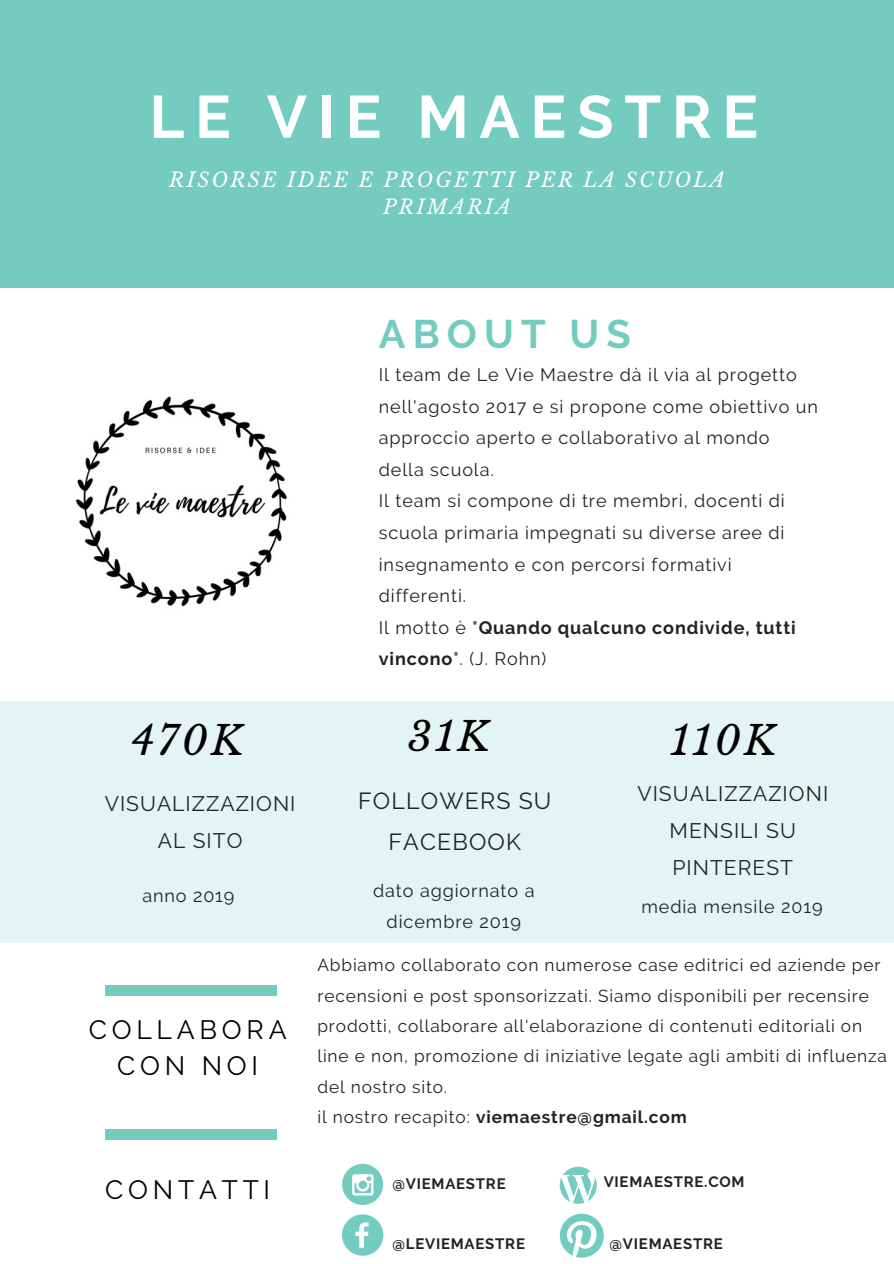
<style>
.page{position:relative;width:894px;height:1264px;background:#fff}
.page>*{position:absolute;margin:0;border:0;box-sizing:border-box;transform-origin:0 0}
.t1{font:700 59.55px "Raleway";letter-spacing:.18em;color:#fff}
.t2{font:italic 39.75px "Libre Baskerville";letter-spacing:.08em;color:#000}
.t3{font:700 39.75px "Raleway";letter-spacing:.18em;color:#73ccbf}
.t4{font:26.55px/36px "Raleway";letter-spacing:.18em;color:#000;text-align:center}
.t5{font:23.25px/40.5px "Raleway";letter-spacing:.05em;color:#222;text-align:center}
.t6{font:21px/37.2px "Raleway";letter-spacing:.05em;color:#222;text-align:center}
.t7{font:italic 19.8px/27px "Libre Baskerville";letter-spacing:.12em;color:#fff;text-align:center}
.t8{font:18px/31.5px "Raleway";letter-spacing:.05em;color:#222;text-align:center}
.t9{font:17.25px/30.5px "Raleway";letter-spacing:.05em;color:#222}
.t10{font:700 15px "Raleway";letter-spacing:.05em;color:#222}
.s1{font-weight:700}
</style>
<div class="page">
<div style="left:0;top:0;width:893px;height:288px;background:#73ccbf"></div>
<div style="left:0;top:701px;width:893px;height:241px;background:#e3f4f2"></div>
<div style="left:106px;top:985px;width:171px;height:10px;background:#73ccbf"></div>
<img style="left:76px;top:396px;width:212px;height:211px">
<div style="left:106px;top:1129px;width:171px;height:10px;background:#73ccbf"></div>
<div style="left:342px;top:1163px;width:41px;height:41px;background:#73ccbf;border-radius:50%"></div>
<svg style="left:352px;top:1174px;width:21px;height:21px"></svg>
<svg style="left:559px;top:1166px;width:37px;height:37px"></svg>
<svg style="left:342px;top:1214px;width:41px;height:41px"></svg>
<svg style="left:559px;top:1213px;width:44px;height:44px"></svg>
<h1 class="t1" style="left:149px;top:82px;width:610px">LE VIE MAESTRE</h1>
<p class="t7" style="left:169px;top:166px;width:557px">RISORSE IDEE E PROGETTI PER LA SCUOLA<br>PRIMARIA</p>
<h2 class="t3" style="left:378px;top:310px;width:253px">ABOUT US</h2>
<p class="t8" style="left:378px;top:359px;width:440px;text-align:left">Il team de Le Vie Maestre dà il via al progetto nell'agosto 2017 e si propone come obiettivo un approccio aperto e collaborativo al mondo della scuola.<br>Il team si compone di tre membri, docenti di scuola primaria impegnati su diverse aree di insegnamento e con percorsi formativi differenti.<br>Il motto è "<span class="s1">Quando qualcuno condivide, tutti vincono</span>". (J. Rohn)</p>
<h2 class="t2" style="left:131px;top:716px;width:114px">470K</h2>
<h2 class="t2" style="left:408px;top:712px;width:84px">31K</h2>
<h2 class="t2" style="left:670px;top:716px;width:108px">110K</h2>
<p class="t6" style="left:105px;top:784px;width:192px">VISUALIZZAZIONI<br>AL SITO</p>
<p class="t5" style="left:358px;top:781px;width:195px">FOLLOWERS SU<br>FACEBOOK</p>
<p class="t6" style="left:637px;top:775px;width:192px">VISUALIZZAZIONI<br>MENSILI SU<br>PINTEREST</p>
<p class="t8" style="left:142px;top:879px;width:94px">anno 2019</p>
<p class="t8" style="left:373px;top:874px;width:163px">dato aggiornato a dicembre 2019</p>
<p class="t8" style="left:641px;top:890px;width:183px">media mensile 2019</p>
<h3 class="t4" style="left:89px;top:1011px;width:199px">COLLABORA<br>CON NOI</h3>
<p class="t9" style="left:317px;top:949px;width:570px">Abbiamo collaborato con numerose case editrici ed aziende per recensioni e post sponsorizzati. Siamo disponibili per recensire prodotti, collaborare all'elaborazione di contenuti editoriali on line e non, promozione di iniziative legate agli ambiti di influenza del nostro sito.<br>il nostro recapito: <span class="s1">viemaestre@gmail.com</span></p>
<h3 class="t4" style="left:105px;top:1172px;width:166px">CONTATTI</h3>
<p class="t10" style="left:392px;top:1174px;width:115px">@VIEMAESTRE</p>
<p class="t10" style="left:603px;top:1172px;width:142px">VIEMAESTRE.COM</p>
<p class="t10" style="left:392px;top:1234px;width:134px">@LEVIEMAESTRE</p>
<p class="t10" style="left:609px;top:1234px;width:115px">@VIEMAESTRE</p>
</div>
